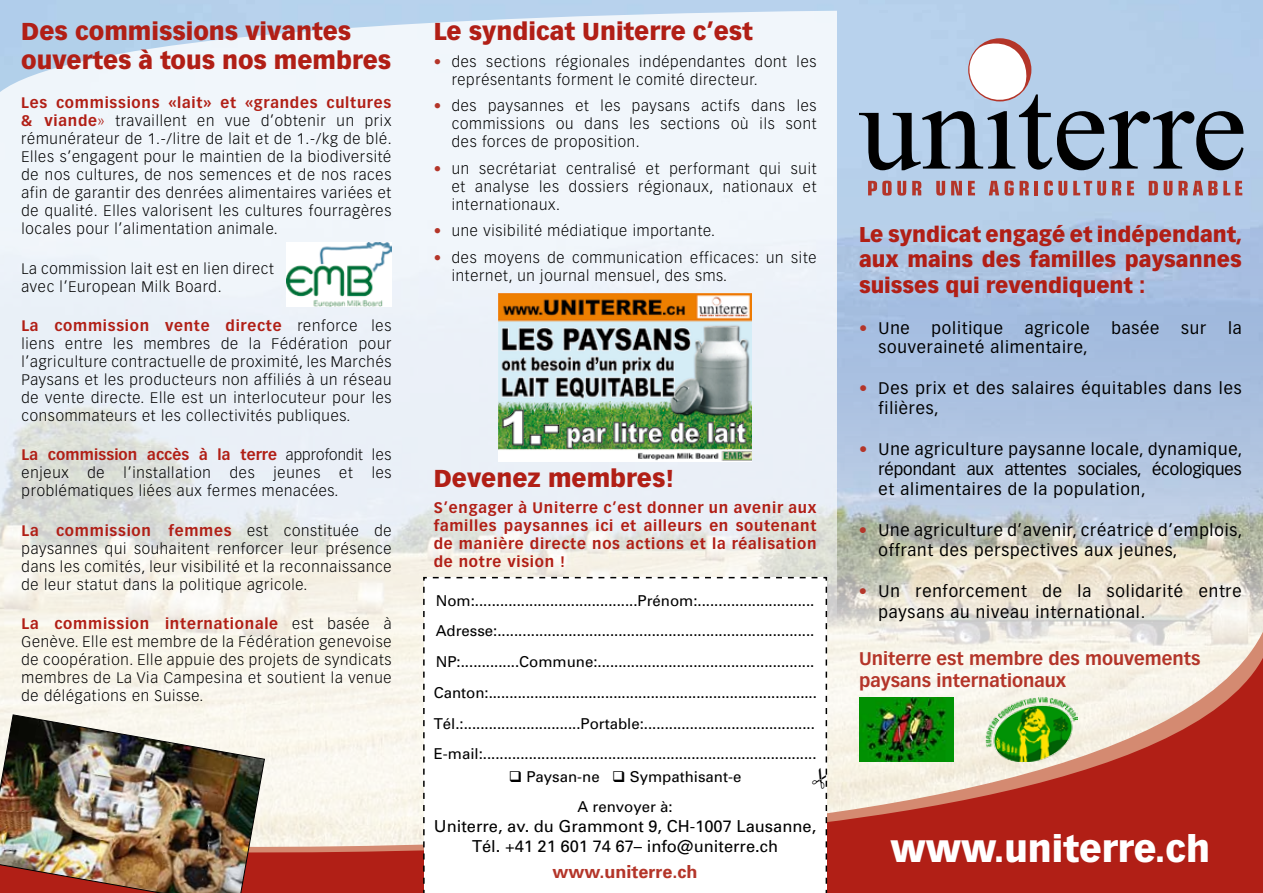
<style>
.page{position:relative;width:1263px;height:893px;background:#fff}
.page>*{position:absolute;margin:0;border:0;box-sizing:border-box;transform-origin:0 0}
.t1{font:900 36px "Vectora LH";color:#fff}
.t2{font:900 24px/28.8px "Vectora LH";color:#b11f16}
.t3{font:900 21px/25.2px "Vectora LH";color:#b11f16;text-align:justify}
.t4{font:700 18px/21.6px "Vectora LH";color:#b43529}
.t5{font:700 18px "Univers";color:#b43529}
.t6{font:16.5px/19.8px "Vectora LH";letter-spacing:.05em;color:#000}
.t7{font:16.5px/19.8px "Univers";color:#000;text-align:center}
.t8{font:300 15px/18px "Vectora LH";letter-spacing:.05em;color:#000;text-align:justify}
.t9{font:15px/30.8px "Univers";color:#000}
.t10{font:700 15px/18px "Vectora LH";letter-spacing:.05em;color:#b11f16;text-align:justify}
.t11{font:700 15px/18px "Vectora LH";letter-spacing:.01em;color:#b11f16}
.s1{font-weight:700;color:#b11f16}
.s2{color:#b11f16}
.s3{font-weight:300;color:#000}
.s4{color:#b43529}
</style>
<div class="page">
<img style="left:0;top:92px;width:838px;height:485px">
<img style="left:838px;top:92px;width:425px;height:485px">
<svg style="left:0;top:577px;width:1263px;height:31px"></svg>
<svg style="left:0;top:608px;width:1263px;height:285px"></svg>
<svg style="left:422px;top:576px;width:406px;height:317px"></svg>
<svg style="left:868px;top:181px;width:23px;height:15px"></svg>
<svg style="left:897px;top:181px;width:9px;height:15px"></svg>
<svg style="left:912px;top:181px;width:9px;height:14px"></svg>
<svg style="left:936px;top:181px;width:9px;height:15px"></svg>
<svg style="left:951px;top:181px;width:11px;height:14px"></svg>
<svg style="left:968px;top:181px;width:7px;height:14px"></svg>
<svg style="left:989px;top:181px;width:40px;height:15px"></svg>
<hr style="left:1035px;top:181px;width:3px;height:14px;background:#b43529">
<svg style="left:1044px;top:181px;width:23px;height:15px"></svg>
<svg style="left:1073px;top:181px;width:33px;height:15px"></svg>
<svg style="left:1112px;top:181px;width:9px;height:14px"></svg>
<svg style="left:1127px;top:181px;width:7px;height:14px"></svg>
<svg style="left:1149px;top:181px;width:9px;height:14px"></svg>
<svg style="left:1164px;top:181px;width:8px;height:15px"></svg>
<svg style="left:1178px;top:181px;width:39px;height:14px"></svg>
<svg style="left:1223px;top:181px;width:19px;height:14px"></svg>
<svg style="left:859px;top:40px;width:384px;height:130px;background:#9baec3"></svg>
<img style="left:859px;top:697px;width:95px;height:64px">
<img style="left:286px;top:242px;width:105px;height:64px">
<img style="left:985px;top:697px;width:93px;height:64px">
<img style="left:0;top:714px;width:265px;height:179px">
<img style="left:498px;top:294px;width:254px;height:168px">
<svg style="left:812px;top:584px;width:15px;height:309px"></svg>
<h2 class="t2" style="left:21px;top:17px;width:371px">Des commissions vivantes ouvertes à tous nos membres</h2>
<p class="t8" style="left:21px;top:94px;width:372px"><span class="s1">Les commissions «lait» et «grandes cultures &amp; viande</span><span class="s2">»</span> travaillent en vue d’obtenir un prix rémunérateur de 1.-/litre de lait et de 1.-/kg de blé.<br>Elles s’engagent pour le maintien de la biodiversité de nos cultures, de nos semences et de nos races afin de garantir des denrées alimentaires variées et de qualité. Elles valorisent les cultures fourragères locales pour l’alimentation animale.</p>
<p class="t8" style="left:21px;top:260px;width:254px">La commission lait est en lien direct avec l’European Milk Board.</p>
<p class="t8" style="left:21px;top:317px;width:372px"><span class="s1">La commission vente directe</span> renforce les liens entre les membres de la Fédération pour l’agriculture contractuelle de proximité, les Marchés Paysans et les producteurs non affiliés à un réseau de vente directe. Elle est un interlocuteur pour les consommateurs et les collectivités publiques.</p>
<p class="t11" style="left:22px;top:446px;width:371px">La commission accès à la terre <span class="s3">approfondit les enjeux</span></p>
<p class="t8" style="left:88px;top:464px;width:19px">de</p>
<p class="t8" style="left:124px;top:464px;width:89px">l’installation</p>
<p class="t8" style="left:230px;top:464px;width:26px">des</p>
<p class="t8" style="left:274px;top:464px;width:48px">jeunes</p>
<p class="t8" style="left:339px;top:464px;width:15px">et</p>
<p class="t8" style="left:372px;top:464px;width:21px">les</p>
<p class="t8" style="left:22px;top:482px;width:318px">problématiques liées aux fermes menacées.</p>
<p class="t8" style="left:22px;top:521px;width:371px"><span class="s1">La commission femmes</span> est constituée de paysannes qui souhaitent renforcer leur présence dans les comités, leur visibilité et la reconnaissance de leur statut dans la politique agricole.</p>
<p class="t8" style="left:22px;top:615px;width:371px"><span class="s1">La commission internationale</span> est basée à Genève. Elle est membre de la Fédération genevoise de coopération. Elle appuie des projets de syndicats membres de La Via Campesina et soutient la venue de délégations en Suisse.</p>
<h2 class="t2" style="left:434px;top:17px;width:321px">Le syndicat Uniterre c’est</h2>
<p class="t8" style="left:452px;top:53px;width:366px;text-indent:-18px"><span class="s4">•</span> des sections régionales indépendantes dont les représentants forment le comité directeur.</p>
<p class="t8" style="left:452px;top:97px;width:366px;text-indent:-18px"><span class="s4">•</span> des paysannes et les paysans actifs dans les commissions ou dans les sections où ils sont des forces de proposition.</p>
<p class="t8" style="left:452px;top:160px;width:366px;text-indent:-18px"><span class="s4">•</span> un secrétariat centralisé et performant qui suit et analyse les dossiers régionaux, nationaux et internationaux.</p>
<p class="t8" style="left:434px;top:222px;width:283px"><span class="s4">•</span> une visibilité médiatique importante.</p>
<p class="t8" style="left:452px;top:249px;width:366px;text-indent:-18px"><span class="s4">•</span> des moyens de communication efficaces: un site internet, un journal mensuel, des sms.</p>
<h2 class="t2" style="left:434px;top:464px;width:242px">Devenez membres!</h2>
<p class="t10" style="left:434px;top:499px;width:384px">S’engager à Uniterre c’est donner un avenir aux familles paysannes ici et ailleurs en soutenant de manière directe nos actions et la réalisation de notre vision !</p>
<p class="t9" style="left:434px;top:585px;width:385px">Nom:.......................................Prénom:............................<br>Adresse:............................................................................<br>NP:..............Commune:....................................................<br>Canton:...............................................................................<br>Tél.:............................Portable:.........................................<br>E-mail:................................................................................</p>
<p class="t9" style="left:509px;top:761px;width:234px;text-align:center">❑ Paysan-ne ❑ Sympathisant-e<br>A renvoyer à:</p>
<p class="t7" style="left:434px;top:816px;width:384px">Uniterre, av. du Grammont 9, CH-1007 Lausanne,<br>Tél. +41 21 601 74 67– info@uniterre.ch</p>
<p class="t5" style="left:553px;top:860px;width:147px">www.uniterre.ch</p>
<h3 class="t3" style="left:859px;top:222px;width:385px">Le syndicat engagé et indépendant, aux mains des familles paysannes suisses qui revendiquent :</h3>
<p class="t6" style="left:859px;top:318px;width:52px"><span class="s4">•</span> Une</p>
<p class="t6" style="left:931px;top:318px;width:73px">politique</p>
<p class="t6" style="left:1025px;top:318px;width:66px">agricole</p>
<p class="t6" style="left:1111px;top:318px;width:49px">basée</p>
<p class="t6" style="left:1181px;top:318px;width:27px">sur</p>
<p class="t6" style="left:1228px;top:318px;width:15px">la</p>
<p class="t6" style="left:878px;top:338px;width:211px">souveraineté alimentaire,</p>
<p class="t6" style="left:878px;top:379px;width:365px;text-indent:-19px"><span class="s4">•</span> Des prix et des salaires équitables dans les filières,</p>
<p class="t6" style="left:878px;top:440px;width:365px;text-align:justify;text-indent:-19px"><span class="s4">•</span> Une agriculture paysanne locale, dynamique, répondant aux attentes sociales, écologiques et alimentaires de la population,</p>
<p class="t6" style="left:878px;top:520px;width:365px;text-indent:-20px"><span class="s4">•</span> Une agriculture d’avenir, créatrice d’emplois, offrant des perspectives aux jeunes,</p>
<p class="t6" style="left:878px;top:580px;width:365px;line-height:21.6px;text-indent:-20px"><span class="s4">•</span> Un renforcement de la solidarité entre paysans au niveau international.</p>
<p class="t4" style="left:859px;top:648px;width:343px">Uniterre est membre des mouvements paysans internationaux</p>
<h1 class="t1" style="left:890px;top:826px;width:321px">www.uniterre.ch</h1>
</div>
